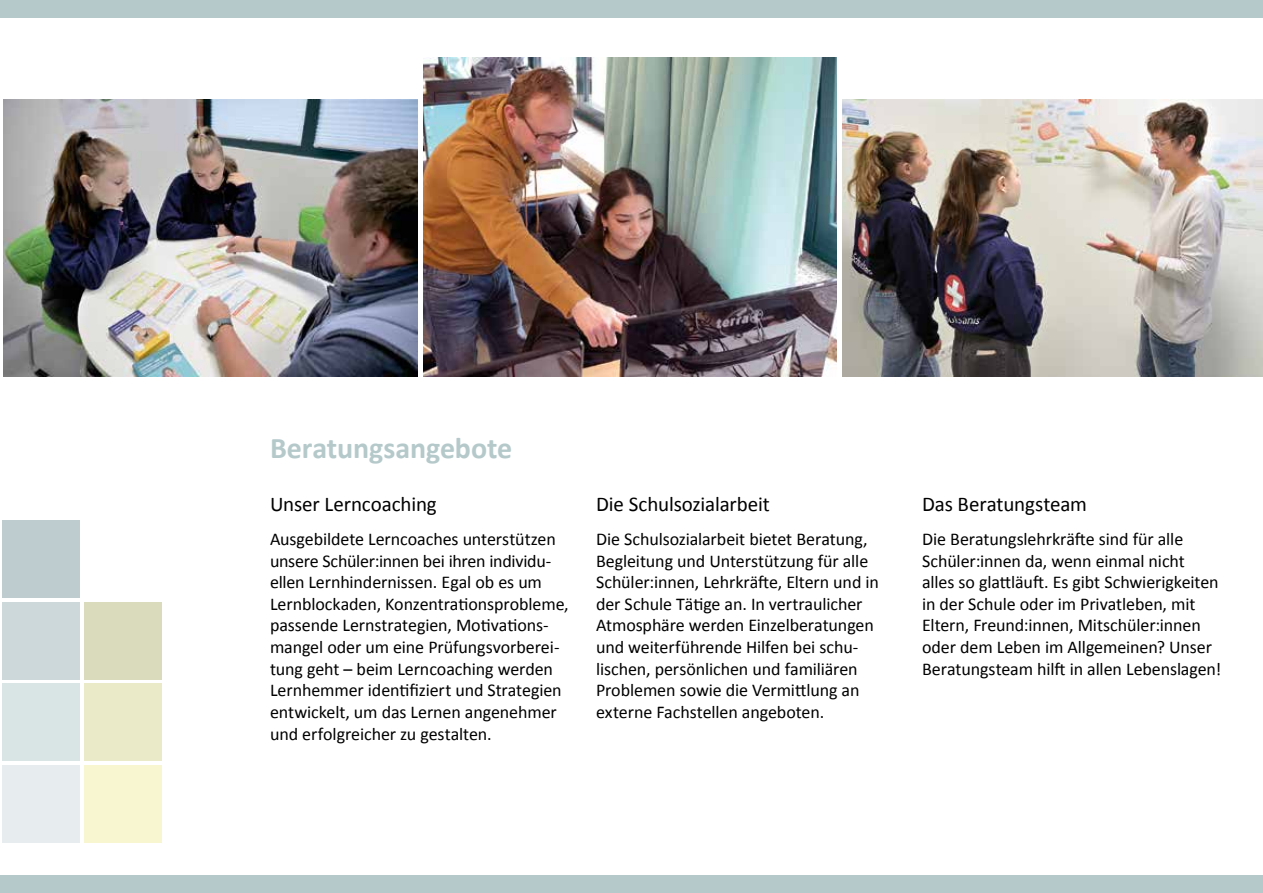
<style>
.page{position:relative;width:1263px;height:893px;background:#fff}
.page>*{position:absolute;margin:0;border:0;box-sizing:border-box;transform-origin:0 0}
.t1{font:700 30px "Calibri";letter-spacing:-.005em;color:#b5c9cb}
.t2{font:21px "Calibri";letter-spacing:-.01em;color:#000}
.t3{font:18px/21.6px "Calibri";letter-spacing:-.005em;color:#000}
</style>
<div class="page">
<div style="left:0;top:0;width:1263px;height:17px;background:#b5c9cb"></div>
<div style="left:0;top:876px;width:1263px;height:17px;background:#b5c9cb"></div>
<div style="left:3px;top:520px;width:77px;height:78px;background:#becccf"></div>
<div style="left:3px;top:602px;width:77px;height:77px;background:#ccd8da"></div>
<div style="left:3px;top:683px;width:77px;height:78px;background:#d9e4e5"></div>
<div style="left:3px;top:765px;width:77px;height:77px;background:#e7edee"></div>
<div style="left:84px;top:602px;width:78px;height:77px;background:#dadbbd"></div>
<div style="left:84px;top:683px;width:78px;height:78px;background:#eae9c8"></div>
<div style="left:84px;top:765px;width:78px;height:77px;background:#f8f6d1"></div>
<img style="left:3px;top:100px;width:414px;height:276px">
<img style="left:423px;top:58px;width:414px;height:318px">
<img style="left:843px;top:100px;width:420px;height:276px">
<h1 class="t1" style="left:270px;top:429px;width:244px">Beratungsangebote</h1>
<p class="t2" style="left:270px;top:491px;width:168px">Unser Lerncoaching</p>
<p class="t3" style="left:270px;top:527px;width:300px">Ausgebildete Lerncoaches unterstützen unsere Schüler:innen bei ihren individu&shy;ellen Lernhindernissen. Egal ob es um Lernblockaden, Konzentrationsprobleme, passende Lernstrategien, Motivations&shy;mangel oder um eine Prüfungsvorberei&shy;tung geht – beim Lerncoaching werden Lernhemmer identifiziert und Strategien entwickelt, um das Lernen angenehmer und erfolgreicher zu gestalten.</p>
<p class="t2" style="left:596px;top:491px;width:175px">Die Schulsozialarbeit</p>
<p class="t3" style="left:596px;top:527px;width:284px">Die Schulsozialarbeit bietet Beratung, Begleitung und Unterstützung für alle Schüler:innen, Lehrkräfte, Eltern und in der Schule Tätige an. In vertraulicher Atmosphäre werden Einzelberatungen und weiterführende Hilfen bei schu&shy;lischen, persönlichen und familiären Problemen sowie die Vermittlung an externe Fachstellen angeboten.</p>
<p class="t2" style="left:922px;top:491px;width:166px">Das Beratungsteam</p>
<p class="t3" style="left:922px;top:527px;width:301px">Die Beratungslehrkräfte sind für alle Schüler:innen da, wenn einmal nicht alles so glattläuft. Es gibt Schwierigkeiten in der Schule oder im Privatleben, mit Eltern, Freund:innen, Mitschüler:innen oder dem Leben im Allgemeinen? Unser Beratungsteam hilft in allen Lebenslagen!</p>
</div>
